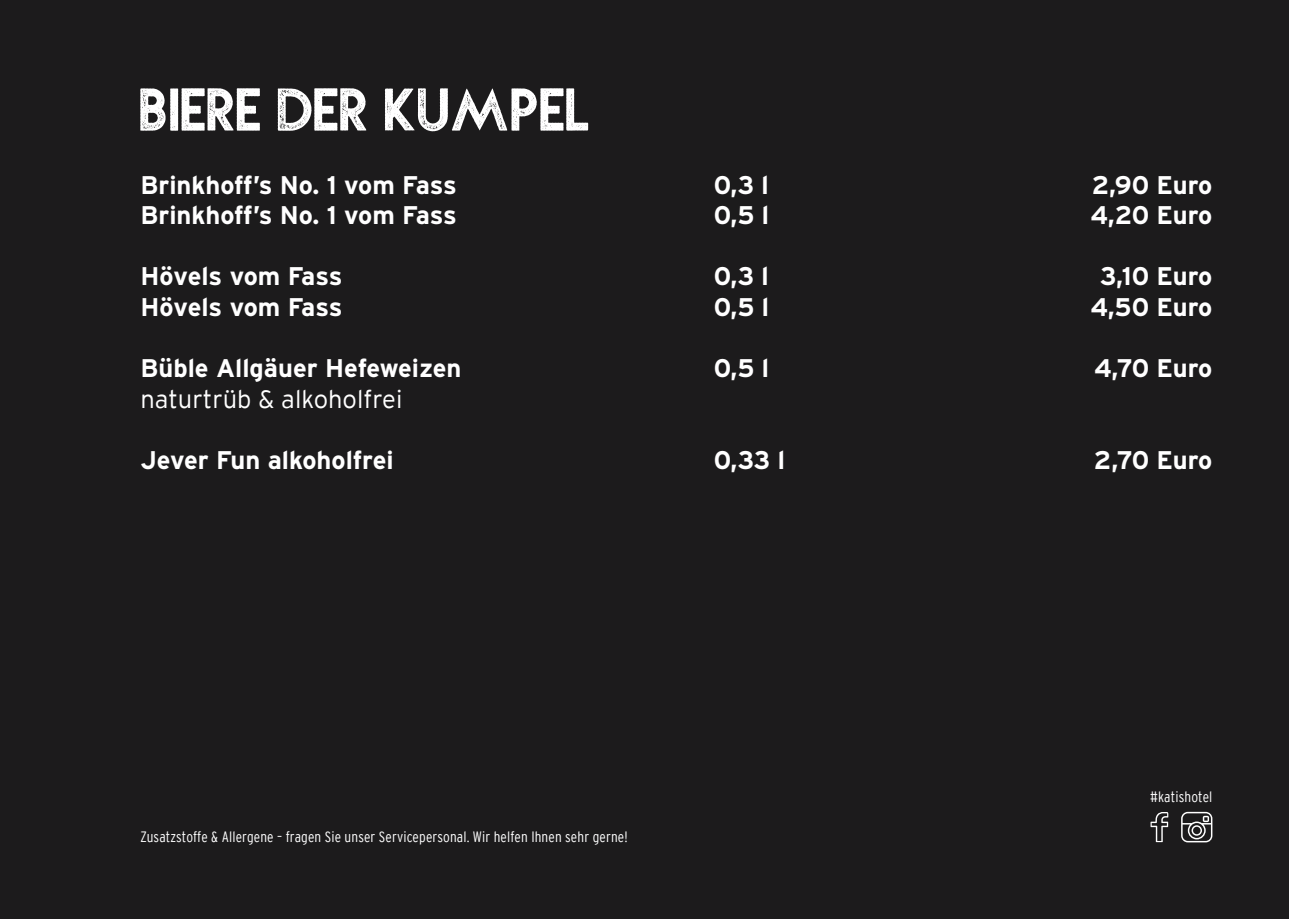
<style>
.page{position:relative;width:1289px;height:919px;background:#fff}
.page>*{position:absolute;margin:0;border:0;box-sizing:border-box;transform-origin:0 0}
.t1{font:700 67.5px "NOVASTAMP";letter-spacing:.02em;color:#fff}
.t2{font:700 25.5px "Interstate";color:#fff}
.t3{font:300 25.5px "Interstate";color:#fff}
.t4{font:300 condensed 15px "Interstate";letter-spacing:.01em;color:#fff}
</style>
<div class="page">
<div style="left:0;top:0;width:1288px;height:918px;background:#1c1b1c"></div>
<svg style="left:1150px;top:812px;width:18px;height:30px"></svg>
<svg style="left:1181px;top:811px;width:31px;height:31px"></svg>
<h1 class="t1" style="left:140px;top:72px;width:451px">BIERE DER KUMPEL</h1>
<p class="t2" style="left:140px;top:170px;width:318px">Brinkhoff’s No. 1 vom Fass</p>
<p class="t2" style="left:713px;top:170px;width:57px">0,3 l</p>
<p class="t2" style="left:1091px;top:170px;width:122px">2,90 Euro</p>
<p class="t2" style="left:140px;top:201px;width:318px">Brinkhoff’s No. 1 vom Fass</p>
<p class="t2" style="left:713px;top:201px;width:57px">0,5 l</p>
<p class="t2" style="left:1090px;top:201px;width:123px">4,20 Euro</p>
<p class="t2" style="left:140px;top:262px;width:204px">Hövels vom Fass</p>
<p class="t2" style="left:713px;top:262px;width:57px">0,3 l</p>
<p class="t2" style="left:1100px;top:262px;width:114px">3,10 Euro</p>
<p class="t2" style="left:140px;top:293px;width:204px">Hövels vom Fass</p>
<p class="t2" style="left:713px;top:293px;width:57px">0,5 l</p>
<p class="t2" style="left:1090px;top:293px;width:124px">4,50 Euro</p>
<p class="t2" style="left:140px;top:354px;width:322px">Büble Allgäuer Hefeweizen</p>
<p class="t2" style="left:713px;top:354px;width:57px">0,5 l</p>
<p class="t2" style="left:1094px;top:354px;width:120px">4,70 Euro</p>
<p class="t3" style="left:140px;top:384px;width:263px">naturtrüb &amp; alkoholfrei</p>
<p class="t2" style="left:140px;top:446px;width:255px">Jever Fun alkoholfrei</p>
<p class="t2" style="left:713px;top:446px;width:73px">0,33 l</p>
<p class="t2" style="left:1093px;top:446px;width:120px">2,70 Euro</p>
<p class="t4" style="left:140px;top:828px;width:489px">Zusatzstoffe &amp; Allergene – fragen Sie unser Servicepersonal. Wir helfen Ihnen sehr gerne!</p>
<p class="t4" style="left:1150px;top:787px;width:64px">#katishotel</p>
</div>
